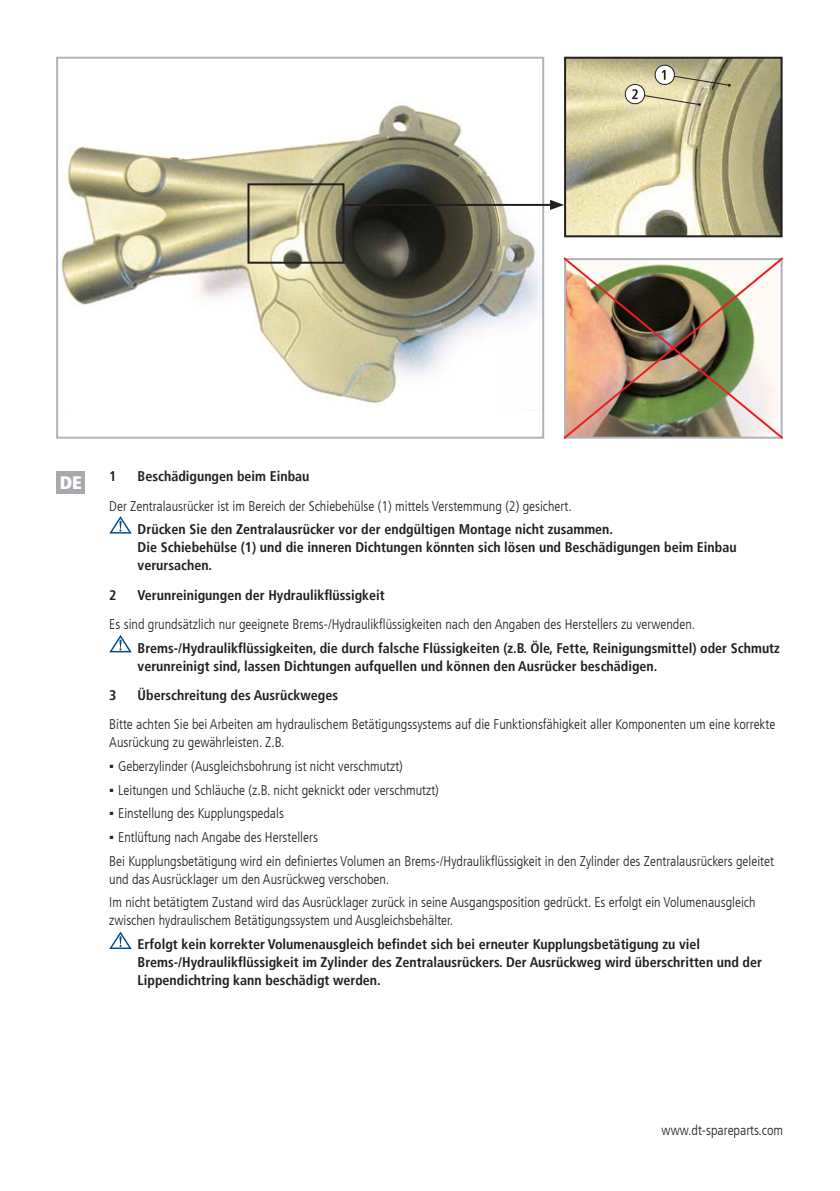
<style>
.page{position:relative;width:840px;height:1191px;background:#fff}
.page>*{position:absolute;margin:0;border:0;box-sizing:border-box;transform-origin:0 0}
.t1{font:900 condensed 18px "Frutiger LT";color:#fff}
.t2{font:300 condensed 14px/18px "Frutiger LT";color:#231f20}
.t3{font:700 condensed 14px/18px "Frutiger LT";color:#231f20}
.s1{font-family:"Arial";font-weight:400;font-stretch:normal}
</style>
<div class="page">
<div style="left:57px;top:471px;width:28px;height:22px;background:#a8a9ad"></div>
<svg style="left:109px;top:516px;width:23px;height:17px"></svg>
<svg style="left:109px;top:635px;width:23px;height:17px"></svg>
<svg style="left:109px;top:931px;width:23px;height:18px"></svg>
<img style="left:60px;top:104px;width:481px;height:300px">
<div style="left:56px;top:57px;width:488px;height:382px;border:2px solid #b2b3b7"></div>
<img style="left:566px;top:60px;width:213px;height:174px">
<div style="left:563px;top:57px;width:219px;height:180px;border:2px solid #231f20"></div>
<div style="left:247px;top:183px;width:97px;height:81px;border:2px solid #231f20"></div>
<img style="left:563px;top:257px;width:221px;height:182px">
<hr style="left:344px;top:204px;width:209px;height:2px;background:#231f20">
<svg style="left:549px;top:200px;width:14px;height:10px"></svg>
<svg style="left:624px;top:63px;width:106px;height:43px"></svg>
<p class="t1" style="left:60px;top:471px;width:23px">DE</p>
<p class="t3" style="left:109px;top:467px;width:9px">1</p>
<p class="t3" style="left:137px;top:467px;width:173px">Beschädigungen beim Einbau</p>
<p class="t2" style="left:109px;top:497px;width:463px">Der Zentralausrücker ist im Bereich der Schiebehülse (1) mittels Verstemmung (2) gesichert.</p>
<p class="t3" style="left:137px;top:520px;width:600px">Drücken Sie den Zentralausrücker vor der endgültigen Montage nicht zusammen.<br>Die Schiebehülse (1) und die inneren Dichtungen könnten sich lösen und Beschädigungen beim Einbau verursachen.</p>
<p class="t3" style="left:109px;top:586px;width:9px">2</p>
<p class="t3" style="left:137px;top:586px;width:248px">Verunreinigungen der Hydraulikflüssigkeit</p>
<p class="t2" style="left:109px;top:615px;width:587px">Es sind grundsätzlich nur geeignete Brems-/Hydraulikflüssigkeiten nach den Angaben des Herstellers zu verwenden.</p>
<p class="t3" style="left:137px;top:639px;width:643px">Brems-/Hydraulikflüssigkeiten, die durch falsche Flüssigkeiten (z.B. Öle, Fette, Reinigungsmittel) oder Schmutz verunreinigt sind, lassen Dichtungen aufquellen und können den Ausrücker beschädigen.</p>
<p class="t3" style="left:109px;top:686px;width:9px">3</p>
<p class="t3" style="left:137px;top:686px;width:202px">Überschreitung des Ausrückweges</p>
<p class="t2" style="left:109px;top:715px;width:667px">Bitte achten Sie bei Arbeiten am hydraulischem Betätigungssystems auf die Funktionsfähigkeit aller Komponenten um eine korrekte<br>Ausrückung zu gewährleisten. Z.B.</p>
<p class="t2" style="left:109px;top:757px;width:295px"><span class="s1">▪</span> Geberzylinder (Ausgleichsbohrung ist nicht verschmutzt)</p>
<p class="t2" style="left:109px;top:781px;width:331px"><span class="s1">▪</span> Leitungen und Schläuche (z.B. nicht geknickt oder verschmutzt)</p>
<p class="t2" style="left:109px;top:804px;width:176px"><span class="s1">▪</span> Einstellung des Kupplungspedals</p>
<p class="t2" style="left:109px;top:828px;width:210px"><span class="s1">▪</span> Entlüftung nach Angabe des Herstellers</p>
<p class="t2" style="left:109px;top:852px;width:666px">Bei Kupplungsbetätigung wird ein definiertes Volumen an Brems-/Hydraulikflüssigkeit in den Zylinder des Zentralausrückers geleitet und das Ausrücklager um den Ausrückweg verschoben.</p>
<p class="t2" style="left:109px;top:893px;width:647px">Im nicht betätigtem Zustand wird das Ausrücklager zurück in seine Ausgangsposition gedrückt. Es erfolgt ein Volumenausgleich zwischen hydraulischem Betätigungssystem und Ausgleichsbehälter.</p>
<p class="t3" style="left:137px;top:935px;width:625px">Erfolgt kein korrekter Volumenausgleich befindet sich bei erneuter Kupplungsbetätigung zu viel<br>Brems-/Hydraulikflüssigkeit im Zylinder des Zentralausrückers. Der Ausrückweg wird überschritten und der<br>Lippendichtring kann beschädigt werden.</p>
<p class="t2" style="left:661px;top:1121px;width:123px">www.dt-spareparts.com</p>
</div>
